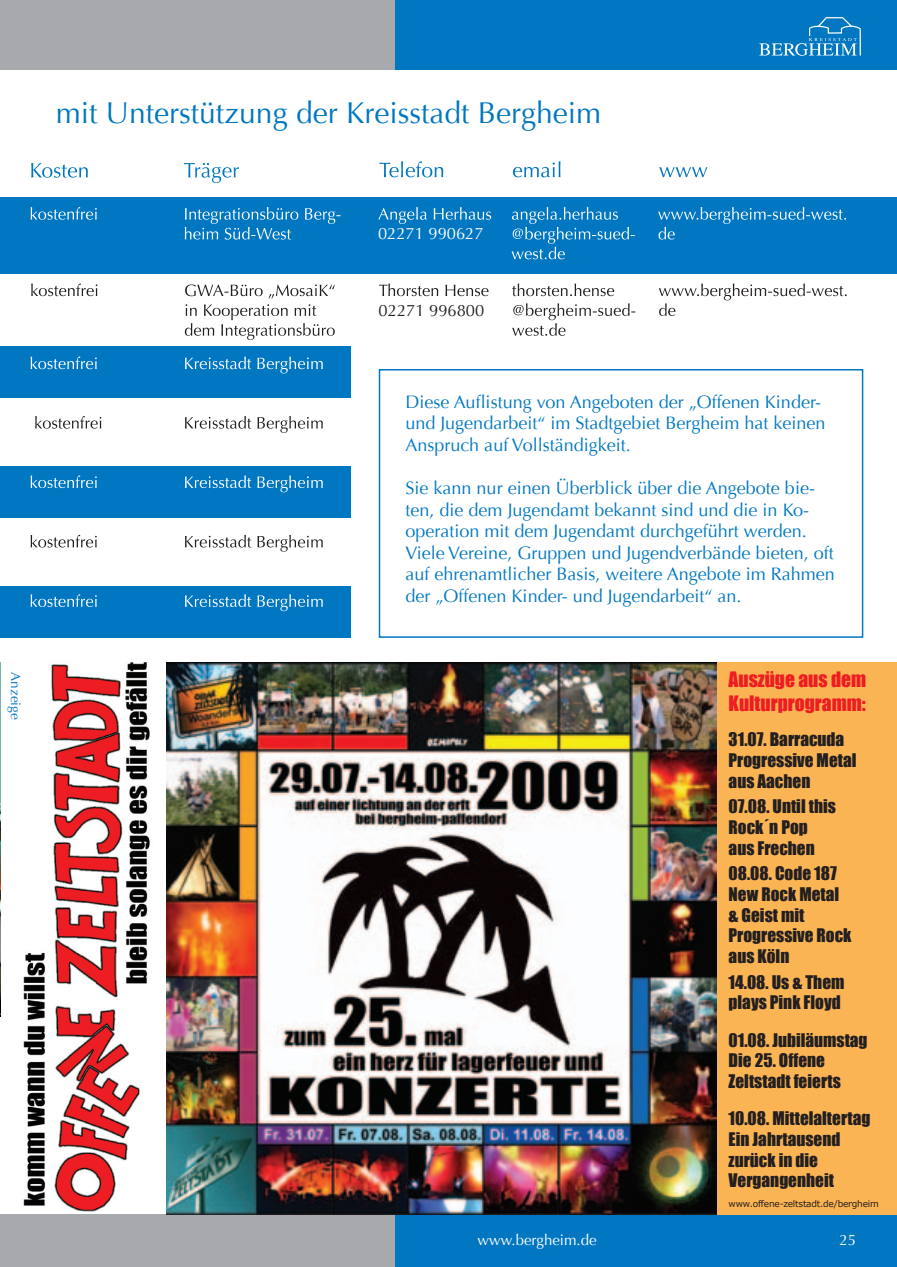
<style>
.page{position:relative;width:897px;height:1267px;background:#fff}
.page>*{position:absolute;margin:0;border:0;box-sizing:border-box;transform-origin:0 0}
.t1{font:30px "Optima";color:#0077c0}
.t2{font:19.5px/23.4px "Impact";color:#ee1d23}
.t3{font:18px/21.6px "Optima";color:#0077c0}
.t4{font:17.25px/20.7px "Impact";color:#231f20}
.t5{font:16.5px "Optima";color:#231f20}
.t6{font:16.5px "Optima";color:#fff}
.t7{font:15px "Optima";color:#fff}
.t8{font:13.5px "Optima";color:#0072bc}
.t9{font:9px "Verdana";letter-spacing:-.025em;color:#231f20}
</style>
<div class="page">
<div style="left:394px;top:0;width:502px;height:70px;background:#0077c0"></div>
<div style="left:395px;top:1214px;width:501px;height:52px;background:#0077c0"></div>
<div style="left:379px;top:369px;width:484px;height:269px;border:2px solid #0077c0"></div>
<hr style="left:0;top:0;width:2px;height:70px;background:#a8a9ad">
<hr style="left:0;top:1214px;width:2px;height:52px;background:#a8a9ad">
<div style="left:2px;top:0;width:393px;height:70px;background:#a8a9ad"></div>
<div style="left:2px;top:1214px;width:393px;height:52px;background:#a8a9ad"></div>
<svg style="left:184px;top:163px;width:55px;height:20px"></svg>
<svg style="left:31px;top:163px;width:57px;height:15px"></svg>
<div style="left:0;top:346px;width:350px;height:51px;background:#0077c0"></div>
<div style="left:0;top:466px;width:350px;height:51px;background:#0077c0"></div>
<div style="left:0;top:586px;width:350px;height:51px;background:#0077c0"></div>
<svg style="left:185px;top:356px;width:138px;height:17px"></svg>
<svg style="left:185px;top:416px;width:138px;height:17px"></svg>
<svg style="left:185px;top:475px;width:138px;height:17px"></svg>
<svg style="left:185px;top:535px;width:138px;height:16px"></svg>
<svg style="left:185px;top:594px;width:138px;height:17px"></svg>
<svg style="left:31px;top:356px;width:66px;height:13px"></svg>
<svg style="left:35px;top:416px;width:66px;height:12px"></svg>
<svg style="left:31px;top:475px;width:66px;height:13px"></svg>
<svg style="left:31px;top:535px;width:66px;height:12px"></svg>
<svg style="left:31px;top:594px;width:66px;height:13px"></svg>
<svg style="left:659px;top:167px;width:48px;height:10px"></svg>
<svg style="left:513px;top:161px;width:47px;height:16px"></svg>
<svg style="left:379px;top:161px;width:64px;height:16px"></svg>
<svg style="left:759px;top:17px;width:101px;height:39px"></svg>
<div style="left:0;top:197px;width:896px;height:76px;background:#0077c0"></div>
<svg style="left:658px;top:207px;width:188px;height:32px"></svg>
<svg style="left:511px;top:207px;width:123px;height:52px"></svg>
<svg style="left:378px;top:207px;width:113px;height:17px"></svg>
<svg style="left:185px;top:207px;width:155px;height:32px"></svg>
<svg style="left:31px;top:207px;width:66px;height:13px"></svg>
<svg style="left:658px;top:283px;width:188px;height:33px"></svg>
<svg style="left:512px;top:283px;width:102px;height:13px"></svg>
<svg style="left:512px;top:303px;width:123px;height:33px"></svg>
<svg style="left:379px;top:283px;width:109px;height:13px"></svg>
<svg style="left:185px;top:284px;width:150px;height:56px"></svg>
<svg style="left:31px;top:283px;width:66px;height:13px"></svg>
<div style="left:716px;top:662px;width:180px;height:552px;background:#fbb454"></div>
<img style="left:0;top:859px;width:1px;height:158px">
<svg style="left:0;top:662px;width:1px;height:197px"></svg>
<img style="left:167px;top:662px;width:549px;height:552px">
<img style="left:23px;top:662px;width:127px;height:550px">
<h1 class="t1" style="left:56px;top:95px;width:547px">mit Unterstützung der Kreisstadt Bergheim</h1>
<p class="t8" style="left:24px;top:672px;width:49px;rotate:90deg">Anzeige</p>
<p class="t6" style="left:378px;top:224px;width:107px">02271 990627</p>
<p class="t5" style="left:378px;top:300px;width:107px">02271 996800</p>
<p class="t3" style="left:405px;top:391px;width:421px">Diese Auflistung von Angeboten der „Offenen Kinder&shy;und Jugendarbeit“ im Stadtgebiet Bergheim hat keinen<br>Anspruch auf Vollständigkeit.</p>
<p class="t3" style="left:405px;top:477px;width:431px">Sie kann nur einen Überblick über die Angebote bie&shy;ten, die dem Jugendamt bekannt sind und die in Ko&shy;operation mit dem Jugendamt durchgeführt werden.<br>Viele Vereine, Gruppen und Jugendverbände bieten, oft auf ehrenamtlicher Basis, weitere Angebote im Rahmen der „Offenen Kinder- und Jugendarbeit“ an.</p>
<p class="t2" style="left:728px;top:667px;width:139px">Auszüge aus dem<br>Kulturprogramm:</p>
<p class="t4" style="left:728px;top:729px;width:129px">31.07. Barracuda<br>Progressive Metal aus Aachen</p>
<p class="t4" style="left:728px;top:796px;width:109px">07.08. Until this<br>Rock´n Pop aus Frechen</p>
<p class="t4" style="left:728px;top:863px;width:124px">08.08. Code 187<br>New Rock Metal &amp; Geist mit<br>Progressive Rock aus Köln</p>
<p class="t4" style="left:728px;top:971px;width:117px">14.08. Us &amp; Them plays Pink Floyd</p>
<p class="t4" style="left:728px;top:1029px;width:140px">01.08. Jubiläumstag<br>Die 25. Offene<br>Zeltstadt feierts</p>
<p class="t4" style="left:728px;top:1107px;width:143px">10.08. Mittelaltertag<br>Ein Jahrtausend zurück in die<br>Vergangenheit</p>
<p class="t9" style="left:728px;top:1197px;width:152px">www.offene-zeltstadt.de/bergheim</p>
<p class="t7" style="left:477px;top:1230px;width:120px">www.bergheim.de</p>
<p class="t7" style="left:839px;top:1230px;width:18px">25</p>
</div>
